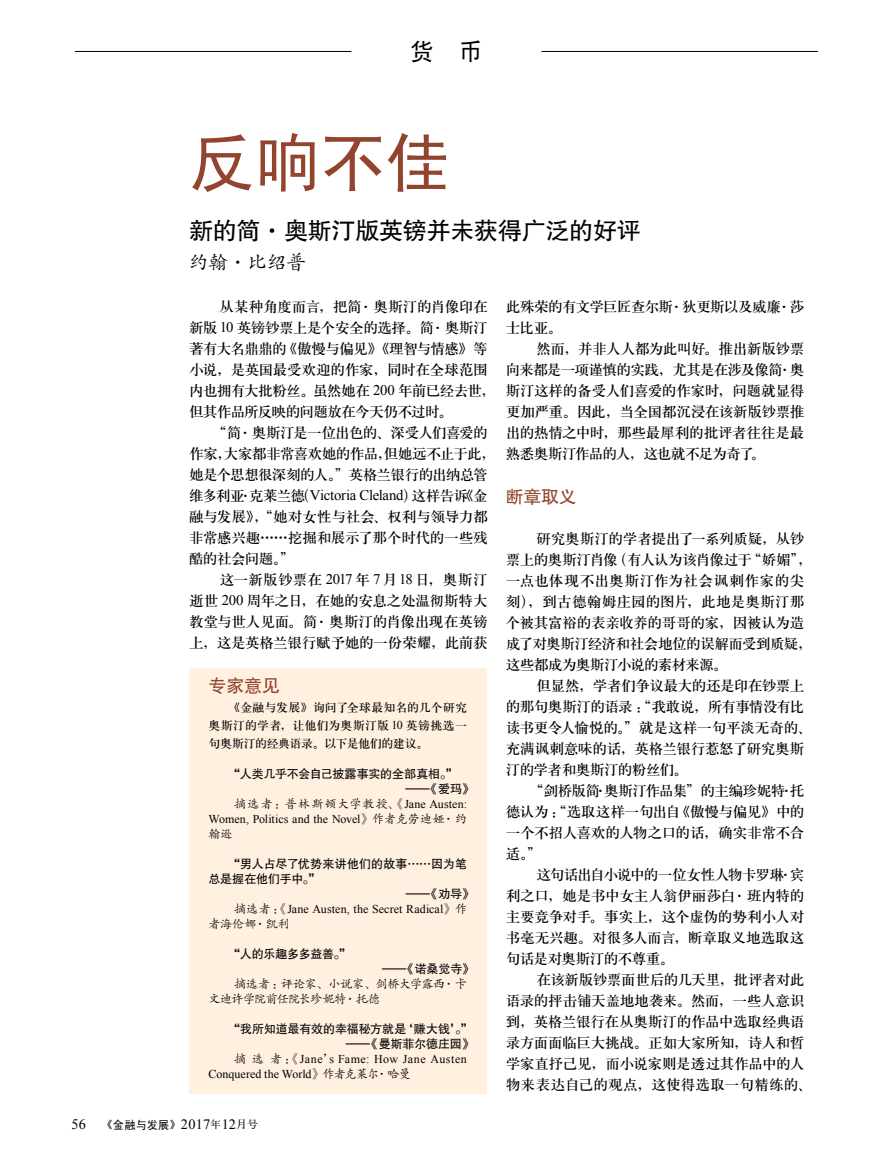
<style>
.page{position:relative;width:872px;height:1170px;background:#fff}
.page>*{position:absolute;margin:0;border:0;box-sizing:border-box;transform-origin:0 0}
.t1{font:66px "Sim Hei";color:#92442e}
.t2{font:24px "FZHTK GBK1 0";letter-spacing:-.01em;color:#000}
.t3{font:24px "Sim Hei";color:#000}
.t4{font:19.5px "FZKTK GBK1 0";color:#000}
.t5{font:18px "FZHTJW GB1 0";color:#92442e}
.t6{font:17.7px "FZHTK GBK1 0";color:#92442e}
.t7{font:14.7px/21px "H Ya 3 gj";letter-spacing:-.035em;color:#000}
.t8{font:14.25px "Times New Roman";letter-spacing:.02em;color:#000}
.t9{font:12px/15px "Times New Roman";letter-spacing:.005em;color:#000}
.t10{font:12px/15px "FZHTJW GB1 0";letter-spacing:-.01em;color:#000}
.t11{font:12px/18px "H Ya 3 gj";color:#000;text-align:justify}
.t12{font:12px/15px "FZKTK GBK1 0";letter-spacing:-.035em;color:#000}
.t13{font:12px "FZKTK GBK1 0";letter-spacing:.09em;color:#000}
.t14{font:12px "FZHTJW GB1 0";letter-spacing:-.01em;color:#000;scale:2 1}
.t15{font:12px "FZKTK GBK1 0";letter-spacing:-.01em;color:#000}
.s1{font-family:"FZKTK GBK1 0"}
.s2{font-family:"Times New Roman"}
.s3{font-size:14.55px}
.s4{font-family:"FZHTK GBK1 0";font-size:10.05px}
.s5{font-family:"Sim Hei";font-size:11.55px}
.s6{font-family:"FZS3 K GBK1 0";font-size:10.2px}
.s7{font-family:"FZS3 K GBK1 0";font-size:10.65px}
</style>
<div class="page">
<div style="left:189px;top:668px;width:297px;height:425px;background:#fff0e0"></div>
<hr style="left:75px;top:51px;width:276px;height:1px;background:#000">
<hr style="left:541px;top:51px;width:277px;height:1px;background:#000">
<h2 class="t3" style="left:410px;top:39px;width:74px">货 币</h2>
<h1 class="t1" style="left:189px;top:130px;width:264px">反响不佳</h1>
<h2 class="t2" style="left:189px;top:217px;width:453px">新的简·奥斯汀版英镑并未获得广泛的好评</h2>
<h3 class="t4" style="left:189px;top:252px;width:118px">约翰·比绍普</h3>
<p class="t7" style="left:189px;top:296px;width:308px;text-indent:31px">从某种角度而言，把简<span class="s1">·</span>奥斯汀的肖像印在新版 <span class="s2">10</span> 英镑钞票上是个安全的选择。简<span class="s1">·</span>奥斯汀著有大名鼎鼎的《傲慢与偏见》《理智与情感》等小说，是英国最受欢迎的作家，同时在全球范围内也拥有大批粉丝。虽然她在 <span class="s2">200</span> 年前已经去世，但其作品所反映的问题放在今天仍不过时。</p>
<p class="t7" style="left:189px;top:422px;width:308px;text-indent:23px">“简<span class="s1">·</span>奥斯汀是一位出色的、深受人们喜爱的作家，大家都非常喜欢她的作品，但她远不止于此，她是个思想很深刻的人。”英格兰银行的出纳总管维多利亚<span class="s1">·</span>克莱兰德（<span class="s2">Victoria Cleland</span>）这样告诉《金融与发展》，“她对女性与社会、权利与领导力都非常感兴趣……挖掘和展示了那个时代的一些残酷的社会问题。”</p>
<p class="t7" style="left:189px;top:569px;width:300px;text-align:justify;text-indent:31px">这一新版钞票在 <span class="s2">2017</span> 年 <span class="s2">7</span>月<span class="s2">18</span> 日，奥斯汀逝世 <span class="s2">200</span> 周年之日，在她的安息之处温彻斯特大教堂与世人见面。简<span class="s1">·</span>奥斯汀的肖像出现在英镑上，这是英格兰银行赋予她的一份荣耀，此前获</p>
<p class="t5" style="left:208px;top:676px;width:73px">专家意见</p>
<p class="t11" style="left:208px;top:698px;width:260px;text-indent:20px">《金融与发展》询问了全球最知名的几个研究奥斯汀的学者，让他们为奥斯汀版 <span class="s2">10</span> 英镑挑选一句奥斯汀的经典语录。以下是他们的建议。</p>
<p class="t10" style="left:405px;top:766px;width:69px;text-indent:-177px">“人类几乎不会自己披露事实的全部真相。” —《爱玛》</p>
<p class="t13" style="left:234px;top:797px;width:234px">摘选者：普林斯顿大学教授、《<span class="s2">Jane Austen:</span></p>
<p class="t9" style="left:208px;top:811px;width:260px">Women, Politics and the Novel<span class="s1">》作者克劳迪娅·约</span></p>
<p class="t15" style="left:208px;top:827px;width:25px">翰逊</p>
<p class="t10" style="left:228px;top:856px;width:240px">“男人占尽了优势来讲他们的故事……因为笔</p>
<p class="t10" style="left:208px;top:871px;width:113px">总是握在他们手中。”</p>
<p class="t14" style="left:406px;top:887px;width:35px">—《劝导》</p>
<p class="t9" style="left:234px;top:901px;width:234px"><span class="s1">摘选者：《</span>Jane Austen, the Secret Radical<span class="s1">》作</span></p>
<p class="t15" style="left:208px;top:917px;width:83px">者海伦娜·凯利</p>
<p class="t10" style="left:228px;top:946px;width:125px">“人的乐趣多多益善。”</p>
<p class="t14" style="left:382px;top:962px;width:47px">—《诺桑觉寺》</p>
<p class="t12" style="left:208px;top:976px;width:260px;text-indent:26px">摘选者：评论家、小说家、剑桥大学露西·卡文迪许学院前任院长珍妮特·托德</p>
<p class="t10" style="left:228px;top:1021px;width:246px;text-align:right">“我所知道最有效的幸福秘方就是‘赚大钱’。” —《曼斯菲尔德庄园》</p>
<p class="t9" style="left:208px;top:1051px;width:260px;text-indent:26px"><span class="s1">摘选者：《</span>Jane<span class="s1">’</span>s Fame: How Jane Austen<br>Conquered the World<span class="s1">》作者克莱尔·哈曼</span></p>
<p class="t8" style="left:72px;top:1114px;width:188px"><span class="s3">56</span> <span class="s4">《</span><span class="s5">金融与发展</span><span class="s4">》</span> 2017<span class="s6">年</span>12<span class="s7">月号</span></p>
<p class="t7" style="left:506px;top:296px;width:300px">此殊荣的有文学巨匠查尔斯<span class="s1">·</span>狄更斯以及威廉<span class="s1">·</span>莎士比亚。</p>
<p class="t7" style="left:506px;top:338px;width:300px;text-align:justify;text-indent:31px">然而，并非人人都为此叫好。推出新版钞票向来都是一项谨慎的实践，尤其是在涉及像简<span class="s1">·</span>奥斯汀这样的备受人们喜爱的作家时，问题就显得更加严重。因此，当全国都沉浸在该新版钞票推出的热情之中时，那些最犀利的批评者往往是最熟悉奥斯汀作品的人，这也就不足为奇了。</p>
<p class="t6" style="left:506px;top:487px;width:73px">断章取义</p>
<p class="t7" style="left:506px;top:527px;width:308px;text-indent:31px">研究奥斯汀的学者提出了一系列质疑，从钞票上的奥斯汀肖像（有人认为该肖像过于“娇媚”，一点也体现不出奥斯汀作为社会讽刺作家的尖刻），到古德翰姆庄园的图片，此地是奥斯汀那个被其富裕的表亲收养的哥哥的家，因被认为造成了对奥斯汀经济和社会地位的误解而受到质疑，这些都成为奥斯汀小说的素材来源。</p>
<p class="t7" style="left:506px;top:674px;width:308px;text-indent:31px">但显然，学者们争议最大的还是印在钞票上的那句奥斯汀的语录：“我敢说，所有事情没有比读书更令人愉悦的。”就是这样一句平淡无奇的、充满讽刺意味的话，英格兰银行惹怒了研究奥斯汀的学者和奥斯汀的粉丝们。</p>
<p class="t7" style="left:506px;top:779px;width:300px;text-align:justify;text-indent:23px">“剑桥版简<span class="s1">·</span>奥斯汀作品集”的主编珍妮特<span class="s1">·</span>托德认为：“选取这样一句出自《傲慢与偏见》中的一个不招人喜欢的人物之口的话，确实非常不合适。”</p>
<p class="t7" style="left:506px;top:863px;width:300px;text-align:justify;text-indent:31px">这句话出自小说中的一位女性人物卡罗琳<span class="s1">·</span>宾利之口，她是书中女主人翁伊丽莎白<span class="s1">·</span>班内特的主要竞争对手。事实上，这个虚伪的势利小人对书毫无兴趣。对很多人而言，断章取义地选取这句话是对奥斯汀的不尊重。</p>
<p class="t7" style="left:506px;top:968px;width:308px;text-indent:31px">在该新版钞票面世后的几天里，批评者对此语录的抨击铺天盖地地袭来。然而，一些人意识到，英格兰银行在从奥斯汀的作品中选取经典语录方面面临巨大挑战。正如大家所知，诗人和哲学家直抒己见，而小说家则是透过其作品中的人物来表达自己的观点，这使得选取一句精练的、</p>
</div>
